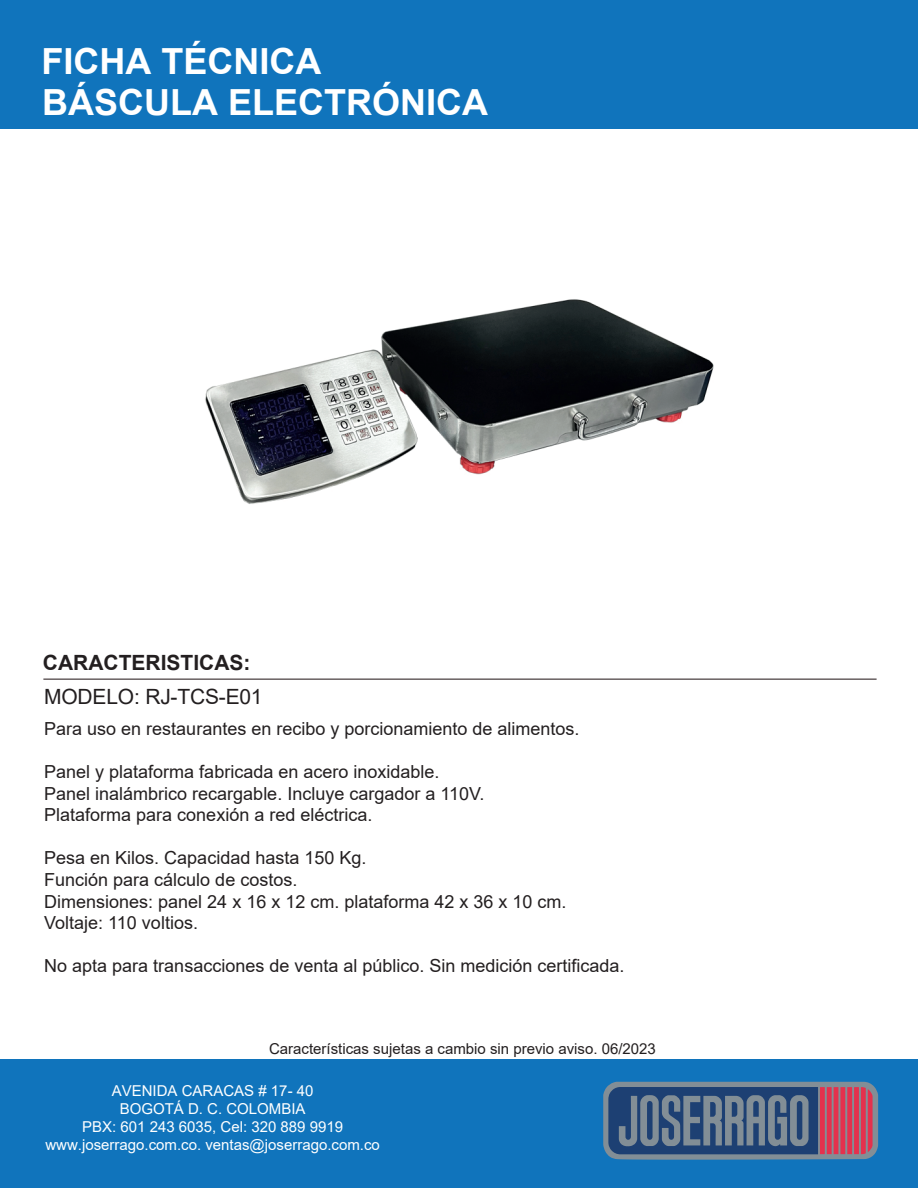
<style>
.page{position:relative;width:918px;height:1188px;background:#fff}
.page>*{position:absolute;margin:0;border:0;box-sizing:border-box;transform-origin:0 0}
.t1{font:700 36px "Arial";color:#fff}
.t2{font:21px "Arial";letter-spacing:-.01em;color:#231f20}
.t3{font:700 21px "Arial";color:#231f20}
.t4{font:18px/21.6px "Arial";color:#231f20}
.t5{font:15px/18px "Arial";color:#fff;text-align:center}
.t6{font:15px "Arial";color:#231f20}
</style>
<div class="page">
<div style="left:0;top:1059px;width:918px;height:129px;background:#1074bc"></div>
<div style="left:0;top:0;width:918px;height:129px;background:#1074bc"></div>
<svg style="left:603px;top:1082px;width:275px;height:78px"></svg>
<hr style="left:43px;top:679px;width:834px;height:1px;background:#1e1013">
<img style="left:205px;top:299px;width:509px;height:205px">
<h1 class="t1" style="left:42px;top:35px;width:281px">FICHA TÉCNICA</h1>
<h1 class="t1" style="left:42px;top:77px;width:447px">BÁSCULA ELECTRÓNICA</h1>
<p class="t3" style="left:43px;top:648px;width:209px">CARACTERISTICAS:</p>
<p class="t2" style="left:44px;top:682px;width:220px">MODELO: RJ-TCS-E01</p>
<p class="t4" style="left:44px;top:718px;width:537px">Para uso en restaurantes en recibo y porcionamiento de alimentos.</p>
<p class="t4" style="left:44px;top:761px;width:442px">Panel y plataforma fabricada en acero inoxidable.<br>Panel inalámbrico recargable. Incluye cargador a 110V.<br>Plataforma para conexión a red eléctrica.</p>
<p class="t4" style="left:44px;top:847px;width:524px">Pesa en Kilos. Capacidad hasta 150 Kg.<br>Función para cálculo de costos.<br>Dimensiones: panel 24 x 16 x 12 cm. plataforma 42 x 36 x 10 cm.<br>Voltaje: 110 voltios.</p>
<p class="t4" style="left:44px;top:955px;width:582px">No apta para transacciones de venta al público. Sin medición certificada.</p>
<p class="t6" style="left:269px;top:1038px;width:388px">Características sujetas a cambio sin previo aviso. 06/2023</p>
<p class="t5" style="left:45px;top:1081px;width:336px">AVENIDA CARACAS # 17- 40<br>BOGOTÁ D. C. COLOMBIA<br>PBX: 601 243 6035, Cel: 320 889 9919 www.joserrago.com.co. ventas@joserrago.com.co</p>
</div>
